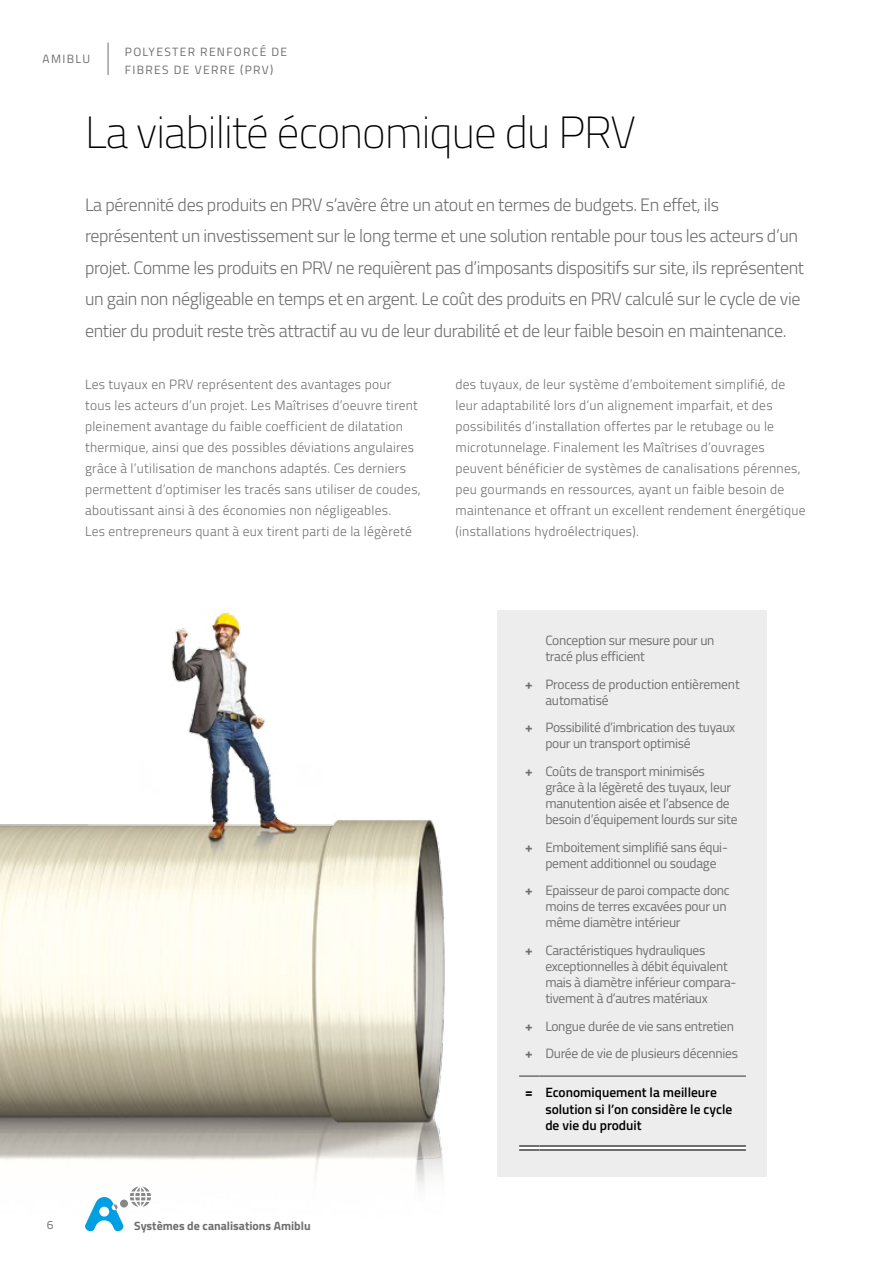
<style>
.page{position:relative;width:893px;height:1263px;background:#fff}
.page>*{position:absolute;margin:0;border:0;box-sizing:border-box;transform-origin:0 0}
.t1{font:200 45px "Titillium Web";letter-spacing:-.02em;color:#000}
.t2{font:300 18px/31.5px "Titillium Web";letter-spacing:-.02em;color:#706f6f}
.t3{font:300 13.5px/21px "Titillium Web";letter-spacing:.02em;color:#706f6f}
.t4{font:13.5px/16.2px "Titillium Web";letter-spacing:-.02em;color:#706f6f}
.t5{font:600 13.5px/16.2px "Titillium Web";color:#000}
.t6{font:12px/18px "Titillium Web";letter-spacing:.11em;color:#706f6f}
.t7{font:700 12px "Titillium Web";color:#706f6f}
.s1{font-weight:700}
</style>
<div class="page">
<img style="left:0;top:612px;width:445px;height:596px">
<div style="left:497px;top:610px;width:270px;height:567px;background:#ededed"></div>
<hr style="left:108px;top:43px;width:1px;height:32px;background:#706f6f">
<div style="left:519px;top:1145px;width:20px;height:6px;background:#fff"></div>
<div style="left:539px;top:1145px;width:207px;height:6px;background:#fff"></div>
<hr style="left:519px;top:1145px;width:20px;height:2px;background:#706f6f">
<hr style="left:519px;top:1149px;width:20px;height:2px;background:#706f6f">
<hr style="left:539px;top:1145px;width:207px;height:2px;background:#706f6f">
<hr style="left:539px;top:1149px;width:207px;height:2px;background:#706f6f">
<hr style="left:519px;top:1075px;width:20px;height:2px;background:#706f6f">
<hr style="left:539px;top:1075px;width:207px;height:2px;background:#706f6f">
<svg style="left:84px;top:1197px;width:40px;height:35px"></svg>
<div style="left:120px;top:1199px;width:8px;height:8px;background:#878787;border-radius:50%"></div>
<svg style="left:130px;top:1186px;width:21px;height:21px"></svg>
<p class="t6" style="left:43px;top:49px;width:49px">amiblu</p>
<p class="t6" style="left:125px;top:42px;width:164px">POLYESTER RENFORCÉ DE<br>FIBRES DE VERRE (PRV)</p>
<h1 class="t1" style="left:85px;top:100px;width:552px">La viabilité économique du PRV</h1>
<p class="t2" style="left:85px;top:188px;width:721px">La pérennité des produits en PRV s’avère être un atout en termes de budgets. En effet, ils représentent un investissement sur le long terme et une solution rentable pour tous les acteurs d’un projet. Comme les produits en PRV ne requièrent pas d’imposants dispositifs sur site, ils représentent un gain non négligeable en temps et en argent. Le coût des produits en PRV calculé sur le cycle de vie entier du produit reste très attractif au vu de leur durabilité et de leur faible besoin en maintenance.</p>
<p class="t3" style="left:85px;top:373px;width:337px">Les tuyaux en PRV représentent des avantages pour<br>tous les acteurs d’un projet. Les Maîtrises d’oeuvre tirent pleinement avantage du faible coefficient de dilatation thermique, ainsi que des possibles déviations angulaires grâce à l’utilisation de manchons adaptés. Ces derniers permettent d’optimiser les tracés sans utiliser de coudes, aboutissant ainsi à des économies non négligeables.<br>Les entrepreneurs quant à eux tirent parti de la légèreté</p>
<p class="t3" style="left:455px;top:373px;width:352px">des tuyaux, de leur système d’emboitement simplifié, de leur adaptabilité lors d’un alignement imparfait, et des possibilités d’installation offertes par le retubage ou le microtunnelage. Finalement les Maîtrises d’ouvrages peuvent bénéficier de systèmes de canalisations pérennes, peu gourmands en ressources, ayant un faible besoin de maintenance et offrant un excellent rendement énergétique (installations hydroélectriques).</p>
<p class="t6" style="left:47px;top:1215px;width:8px">6</p>
<p class="t7" style="left:134px;top:1216px;width:178px">Systèmes de canalisations Amiblu</p>
<p class="t4" style="left:545px;top:632px;width:171px">Conception sur mesure pour un tracé plus efficient</p>
<p class="t4" style="left:545px;top:675px;width:196px;text-indent:-20px"><span class="s1">+</span> Process de production entièrement automatisé</p>
<p class="t4" style="left:545px;top:719px;width:192px;text-indent:-20px"><span class="s1">+</span> Possibilité d’imbrication des tuyaux pour un transport optimisé</p>
<p class="t4" style="left:545px;top:762px;width:194px;text-indent:-20px"><span class="s1">+</span> Coûts de transport minimisés grâce à la légèreté des tuyaux, leur manutention aisée et l’absence de besoin d’équipement lourds sur site</p>
<p class="t4" style="left:545px;top:838px;width:184px;text-indent:-20px"><span class="s1">+</span> Emboitement simplifié sans équi&shy;pement additionnel ou soudage</p>
<p class="t4" style="left:545px;top:881px;width:186px;text-indent:-20px"><span class="s1">+</span> Epaisseur de paroi compacte donc moins de terres excavées pour un même diamètre intérieur</p>
<p class="t4" style="left:545px;top:941px;width:193px;text-indent:-20px"><span class="s1">+</span> Caractéristiques hydrauliques exceptionnelles à débit équivalent mais à diamètre inférieur compara&shy;tivement à d’autres matériaux</p>
<p class="t4" style="left:525px;top:1011px;width:214px;line-height:27.3px"><span class="s1">+</span> Longue durée de vie sans entretien <span class="s1">+</span> Durée de vie de plusieurs décennies</p>
<p class="t5" style="left:545px;top:1084px;width:188px;text-indent:-20px"><span class="s1">=</span> Economiquement la meilleure solution si l’on considère le cycle de vie du produit</p>
</div>
